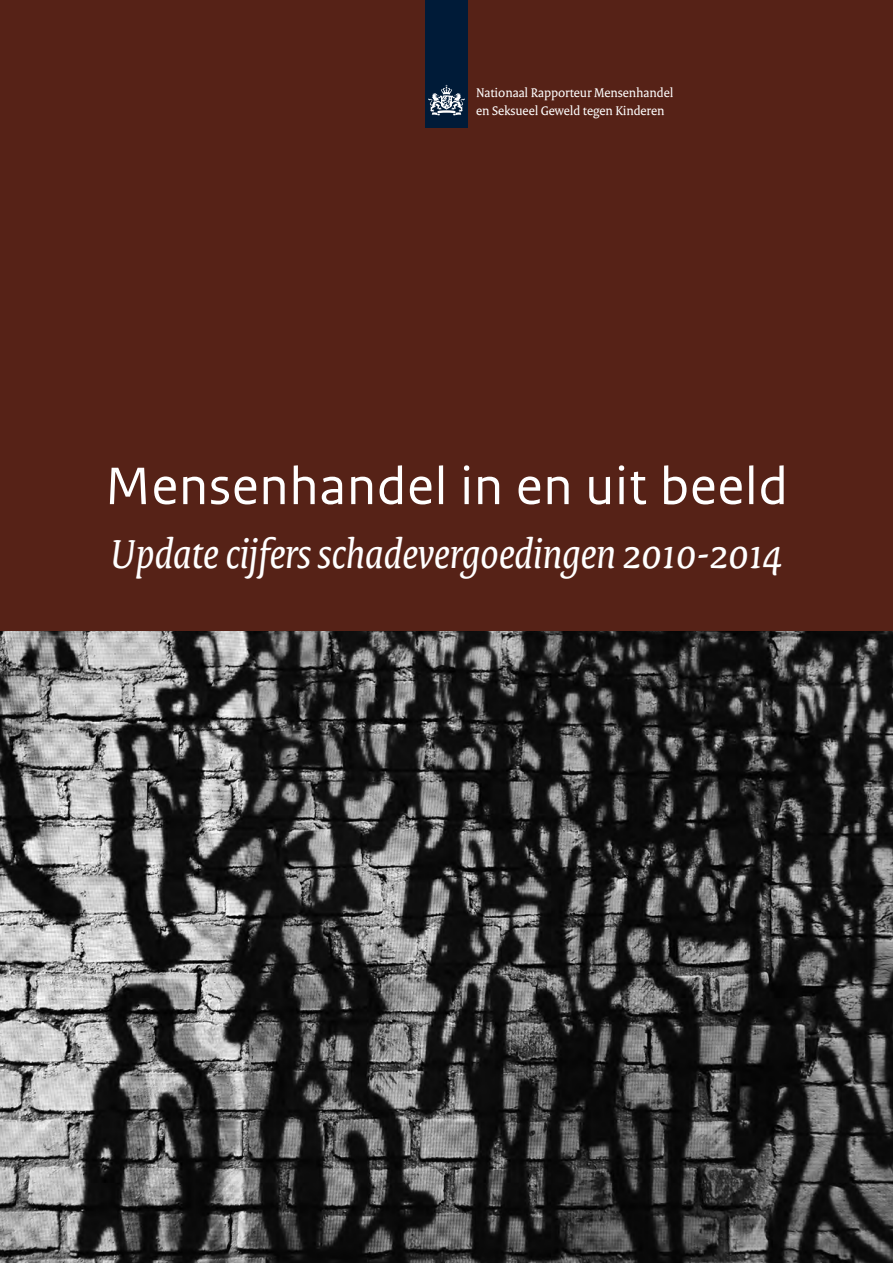
<style>
.page{position:relative;width:893px;height:1263px;background:#fff}
.page>*{position:absolute;margin:0;border:0;box-sizing:border-box;transform-origin:0 0}
.t1{font:55.5px "Rijksoverheid Sans Text";letter-spacing:.01em;color:#fff}
.t2{font:italic 43.5px "Rijksoverheid Serif";color:#fff}
.t3{font:13.5px/17.5px "Rijksoverheid Serif";letter-spacing:-.005em;color:#fff}
</style>
<div class="page">
<div style="left:0;top:0;width:893px;height:631px;background:#562217"></div>
<img style="left:0;top:631px;width:893px;height:632px">
<div style="left:425px;top:0;width:43px;height:128px;background:#001b38"></div>
<svg style="left:428px;top:85px;width:37px;height:31px"></svg>
<p class="t3" style="left:476px;top:84px;width:199px">Nationaal Rapporteur Mensenhandel en Seksueel Geweld tegen Kinderen</p>
<h1 class="t1" style="left:105px;top:454px;width:685px">Mensenhandel in en uit beeld</h1>
<h2 class="t2" style="left:111px;top:528px;width:673px">Update cijfers schadevergoedingen 2010-2014</h2>
</div>
